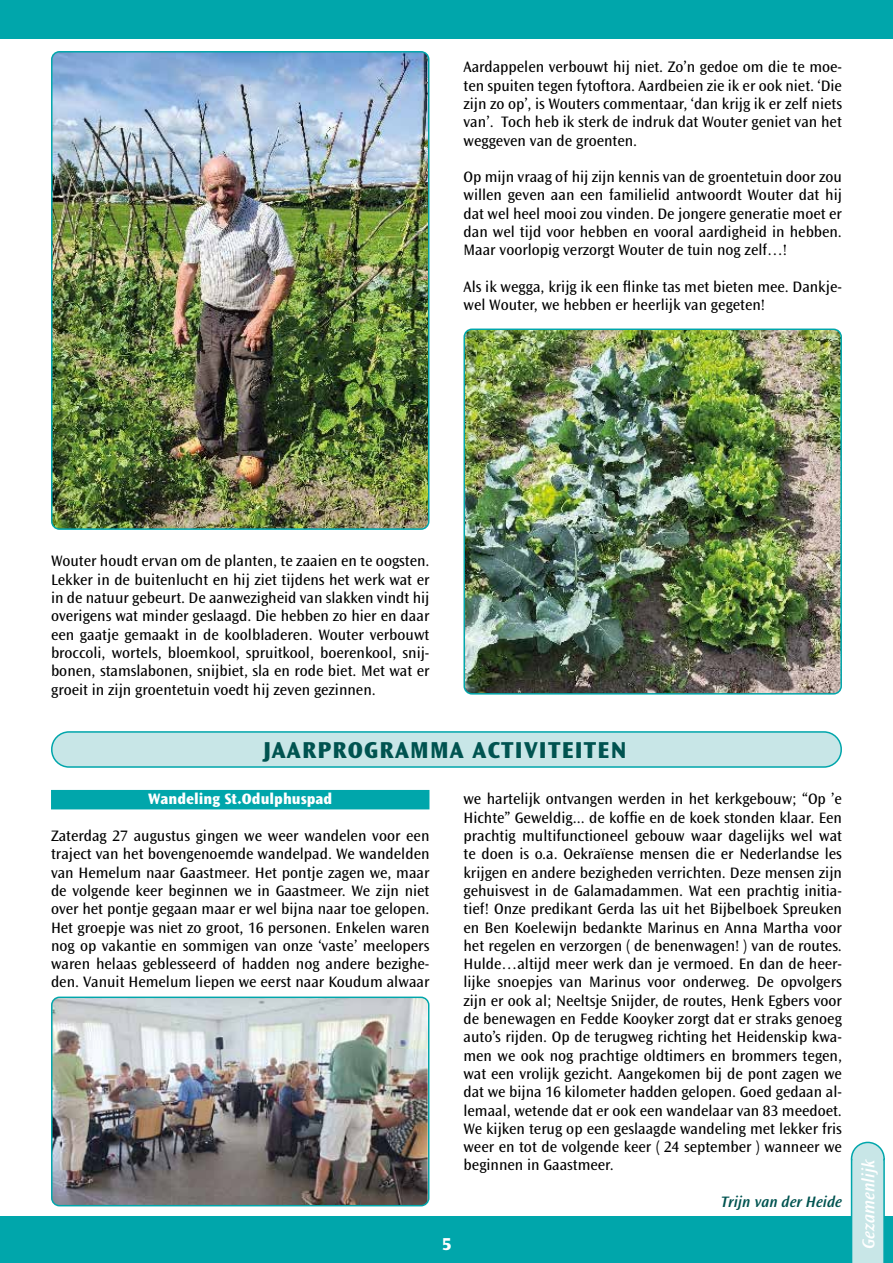
<style>
.page{position:relative;width:893px;height:1263px;background:#fff}
.page>*{position:absolute;margin:0;border:0;box-sizing:border-box;transform-origin:0 0}
.t1{font:800 24px "Ocean Sans Std";letter-spacing:.05em;color:#005350}
.t2{font:italic 600 18px "Ocean Sans Std";color:#fff}
.t3{font:800 18px "Ocean Sans Std";color:#fff}
.t4{font:15.75px/18.3px "Ocean Sans Std";color:#000;text-align:justify}
.t5{font:800 15.75px "Ocean Sans Std";color:#fff}
.t6{font:italic 600 15.75px "Ocean Sans Std";color:#005350}
</style>
<div class="page">
<div style="left:0;top:1217px;width:893px;height:46px;background:#00a6ab"></div>
<div style="left:0;top:0;width:893px;height:38px;background:#00a6ab"></div>
<svg style="left:850px;top:1141px;width:36px;height:122px;background:#b5e0e1"></svg>
<div style="left:52px;top:732px;width:789px;height:35px;background:#c8e6e7;border-radius:17px"></div>
<div style="left:51px;top:731px;width:791px;height:37px;border:2px solid #00a6ab;border-radius:17px"></div>
<div style="left:51px;top:790px;width:378px;height:19px;background:#00a6ab"></div>
<img style="left:52px;top:999px;width:376px;height:207px">
<div style="left:51px;top:996px;width:378px;height:210px;border:2px solid #00a6ab;border-radius:8px"></div>
<img style="left:466px;top:329px;width:375px;height:363px">
<div style="left:463px;top:329px;width:379px;height:366px;border:2px solid #00a6ab;border-radius:8px"></div>
<img style="left:54px;top:52px;width:375px;height:475px">
<div style="left:51px;top:51px;width:378px;height:479px;border:2px solid #00a6ab;border-radius:8px"></div>
<p class="t4" style="left:463px;top:58px;width:380px">Aardappelen verbouwt hij niet. Zo’n gedoe om die te moe&shy;ten spuiten tegen fytoftora. Aardbeien zie ik er ook niet. ‘Die zijn zo op’, is Wouters commentaar, ‘dan krijg ik er zelf niets van’. Toch heb ik sterk de indruk dat Wouter geniet van het weggeven van de groenten.</p>
<p class="t4" style="left:463px;top:168px;width:380px">Op mijn vraag of hij zijn kennis van de groentetuin door zou willen geven aan een familielid antwoordt Wouter dat hij dat wel heel mooi zou vinden. De jongere generatie moet er dan wel tijd voor hebben en vooral aardigheid in hebben.<br>Maar voorlopig verzorgt Wouter de tuin nog zelf…!</p>
<p class="t4" style="left:463px;top:278px;width:380px">Als ik wegga, krijg ik een flinke tas met bieten mee. Dankje&shy;wel Wouter, we hebben er heerlijk van gegeten!</p>
<p class="t4" style="left:51px;top:552px;width:380px">Wouter houdt ervan om de planten, te zaaien en te oogsten.<br>Lekker in de buitenlucht en hij ziet tijdens het werk wat er in de natuur gebeurt. De aanwezigheid van slakken vindt hij overigens wat minder geslaagd. Die hebben zo hier en daar een gaatje gemaakt in de koolbladeren. Wouter verbouwt broccoli, wortels, bloemkool, spruitkool, boerenkool, snij&shy;bonen, stamslabonen, snijbiet, sla en rode biet. Met wat er groeit in zijn groentetuin voedt hij zeven gezinnen.</p>
<h1 class="t1" style="left:263px;top:737px;width:365px">JAARPROGRAMMA ACTIVITEITEN</h1>
<p class="t5" style="left:148px;top:790px;width:186px">Wandeling St.Odulphuspad</p>
<p class="t4" style="left:51px;top:827px;width:380px">Zaterdag 27 augustus gingen we weer wandelen voor een traject van het bovengenoemde wandelpad. We wandelden van Hemelum naar Gaastmeer. Het pontje zagen we, maar de volgende keer beginnen we in Gaastmeer. We zijn niet over het pontje gegaan maar er wel bijna naar toe gelopen.<br>Het groepje was niet zo groot, 16 personen. Enkelen waren nog op vakantie en sommigen van onze ‘vaste’ meelopers waren helaas geblesseerd of hadden nog andere bezighe&shy;den. Vanuit Hemelum liepen we eerst naar Koudum alwaar</p>
<p class="t4" style="left:463px;top:790px;width:380px">we hartelijk ontvangen werden in het kerkgebouw; “Op ’e Hichte” Geweldig... de koffie en de koek stonden klaar. Een prachtig multifunctioneel gebouw waar dagelijks wel wat te doen is o.a. Oekraïense mensen die er Nederlandse les krijgen en andere bezigheden verrichten. Deze mensen zijn gehuisvest in de Galamadammen. Wat een prachtig initia&shy;tief! Onze predikant Gerda las uit het Bijbelboek Spreuken en Ben Koelewijn bedankte Marinus en Anna Martha voor het regelen en verzorgen ( de benenwagen! ) van de routes.<br>Hulde…altijd meer werk dan je vermoed. En dan de heer&shy;lijke snoepjes van Marinus voor onderweg. De opvolgers zijn er ook al; Neeltsje Snijder, de routes, Henk Egbers voor de benewagen en Fedde Kooyker zorgt dat er straks genoeg auto’s rijden. Op de terugweg richting het Heidenskip kwa&shy;men we ook nog prachtige oldtimers en brommers tegen, wat een vrolijk gezicht. Aangekomen bij de pont zagen we dat we bijna 16 kilometer hadden gelopen. Goed gedaan al&shy;lemaal, wetende dat er ook een wandelaar van 83 meedoet.<br>We kijken terug op een geslaagde wandeling met lekker fris weer en tot de volgende keer ( 24 september ) wanneer we beginnen in Gaastmeer.</p>
<p class="t6" style="left:721px;top:1193px;width:122px">Trijn van der Heide</p>
<p class="t3" style="left:442px;top:1234px;width:11px">5</p>
<p class="t2" style="left:858px;top:1249px;width:91px;rotate:-90deg">Gezamenlijk</p>
</div>
